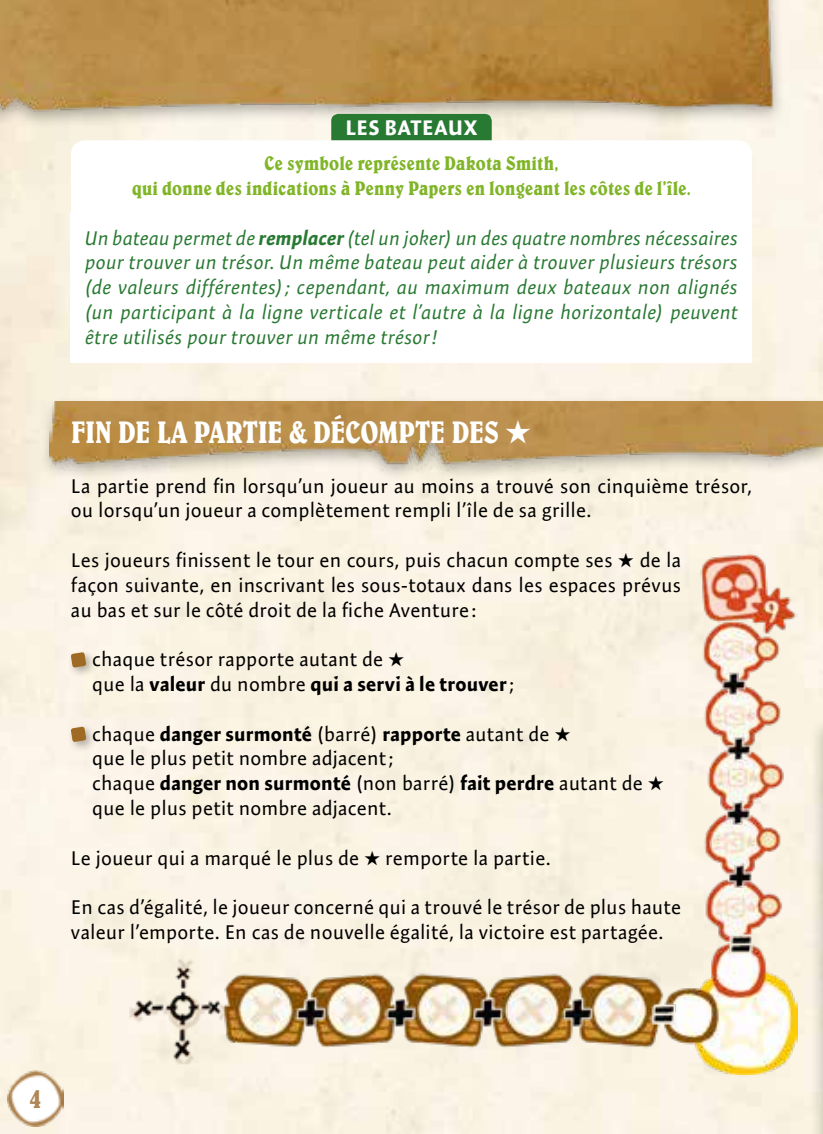
<style>
.page{position:relative;width:823px;height:1134px;background:#fff}
.page>*{position:absolute;margin:0;border:0;box-sizing:border-box;transform-origin:0 0}
.t1{font:condensed 31.5px "Belwe";letter-spacing:-.02em;color:#fff}
.t2{font:condensed 30px "Belwe";color:#af8655}
.t3{font:700 21.25px "Expo Sans Pro";letter-spacing:.03em;color:#fff}
.t4{font:20px/24.8px "Expo Sans Pro";letter-spacing:.005em;color:#000}
.t5{font:italic 20px/24.8px "Expo Sans Pro";letter-spacing:.01em;color:#287932;text-align:justify}
.t6{font:condensed 20px/24.8px "Belwe";letter-spacing:.01em;color:#81b528;text-align:center}
.s1{font-weight:700}
</style>
<div class="page">
<div style="left:0;top:0;width:822px;height:1134px;background:#fbf3e4"></div>
<img style="left:0;top:0;width:772px;height:133px">
<div style="left:37px;top:395px;width:785px;height:87px;background:#000;opacity:.3"></div>
<img style="left:50px;top:402px;width:772px;height:79px">
<img style="left:129px;top:554px;width:667px;height:520px">
<div style="left:808px;top:716px;width:14px;height:418px;background:#000;opacity:.25"></div>
<hr style="left:822px;top:736px;width:1px;height:398px;background:#d7bfa3">
<div style="left:331px;top:114px;width:160px;height:26px;background:#287932"></div>
<svg style="left:71px;top:140px;width:680px;height:73px"></svg>
<div style="left:71px;top:213px;width:680px;height:150px;background:#fff"></div>
<div style="left:67px;top:649px;width:30px;height:29px;background:#000;opacity:.3"></div>
<svg style="left:71px;top:652px;width:15px;height:16px"></svg>
<div style="left:67px;top:723px;width:30px;height:30px;background:#000;opacity:.3"></div>
<svg style="left:71px;top:726px;width:15px;height:16px"></svg>
<img style="left:7px;top:1070px;width:56px;height:57px">
<p class="t3" style="left:345px;top:115px;width:133px">LES BATEAUX</p>
<p class="t6" style="left:132px;top:151px;width:560px">Ce symbole représente Dakota Smith,<br>qui donne des indications à Penny Papers en longeant les côtes de l’île.</p>
<p class="t5" style="left:85px;top:225px;width:654px">Un bateau permet de <span class="s1">remplacer</span> (tel un joker) un des quatre nombres nécessaires pour trouver un trésor. Un même bateau peut aider à trouver plusieurs trésors (de valeurs différentes); cependant, au maximum deux bateaux non alignés (un participant à la ligne verticale et l’autre à la ligne horizontale) peuvent être utilisés pour trouver un même trésor!</p>
<h1 class="t1" style="left:71px;top:414px;width:461px">FIN DE LA PARTIE &amp; DÉCOMPTE DES ★</h1>
<p class="t4" style="left:71px;top:473px;width:682px">La partie prend fin lorsqu’un joueur au moins a trouvé son cinquième trésor, ou lorsqu’un joueur a complètement rempli l’île de sa grille.</p>
<p class="t4" style="left:71px;top:547px;width:611px;text-align:justify">Les joueurs finissent le tour en cours, puis chacun compte ses ★ de la façon suivante, en inscrivant les sous-totaux dans les espaces prévus au bas et sur le côté droit de la fiche Aventure:</p>
<p class="t4" style="left:92px;top:647px;width:423px">chaque trésor rapporte autant de ★<br>que la <span class="s1">valeur</span> du nombre <span class="s1">qui a servi à le trouver</span>;</p>
<p class="t4" style="left:92px;top:721px;width:573px">chaque <span class="s1">danger surmonté</span> (barré) <span class="s1">rapporte</span> autant de ★<br>que le plus petit nombre adjacent;<br>chaque <span class="s1">danger non surmonté</span> (non barré) <span class="s1">fait perdre</span> autant de ★ que le plus petit nombre adjacent.</p>
<p class="t4" style="left:71px;top:845px;width:481px">Le joueur qui a marqué le plus de ★ remporte la partie.</p>
<p class="t4" style="left:71px;top:895px;width:611px">En cas d’égalité, le joueur concerné qui a trouvé le trésor de plus haute valeur l’emporte. En cas de nouvelle égalité, la victoire est partagée.</p>
<h2 class="t2" style="left:29px;top:1080px;width:14px">4</h2>
</div>
